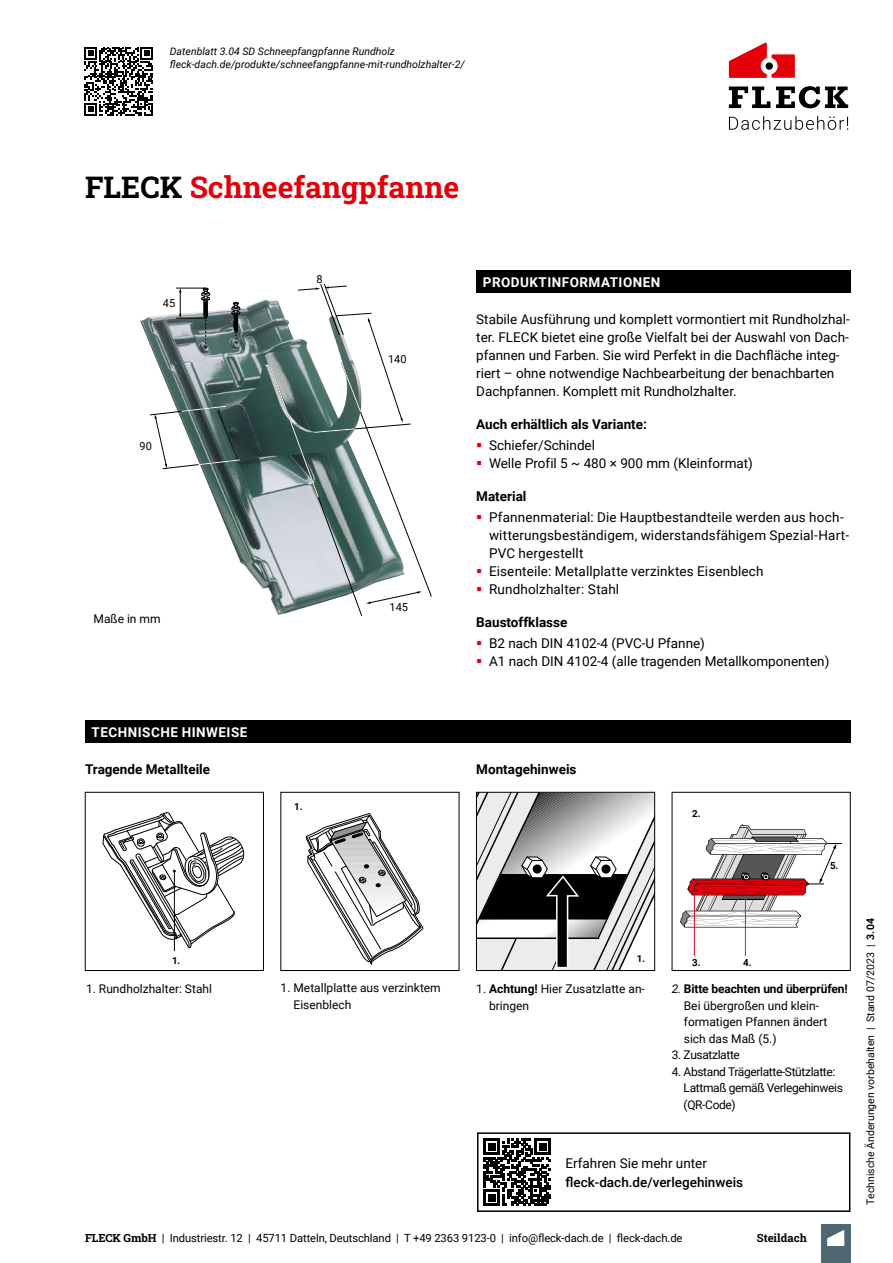
<style>
.page{position:relative;width:893px;height:1263px;background:#fff}
.page>*{position:absolute;margin:0;border:0;box-sizing:border-box;transform-origin:0 0}
.t1{font:30px "Roboto Slab";color:#e3000b}
.t2{font:13.5px/18px "Roboto";color:#000}
.t3{font:700 13.5px "Roboto";color:#000}
.t4{font:700 13.5px "Roboto";letter-spacing:.035em;color:#fff}
.t5{font:500 13.5px "Roboto";color:#000}
.t6{font:12px/16.5px "Roboto";color:#000}
.t7{font:12px/16.5px "Roboto";letter-spacing:-.03em;color:#000}
.t8{font:11.25px "Roboto";letter-spacing:-.01em;color:#000}
.t9{font:11.25px "Roboto Slab";color:#000}
.t10{font:10.95px "Roboto";color:#000}
.t11{font:italic 10.5px/12.6px "Roboto";color:#000}
.t12{font:10.5px "Roboto";color:#000}
.t13{font:700 9.75px "Roboto";color:#000}
.s1{color:#000}
.s2{color:#e3000b}
.s3{font-weight:700}
.s4{font-style:italic}
.s5{font-family:"Roboto Slab"}
</style>
<div class="page">
<svg style="left:729px;top:43px;width:66px;height:35px"></svg>
<div style="left:765px;top:62px;width:8px;height:8px;background:#000;border-radius:50%"></div>
<svg style="left:729px;top:87px;width:41px;height:21px"></svg>
<svg style="left:776px;top:86px;width:72px;height:22px"></svg>
<svg style="left:729px;top:116px;width:119px;height:14px"></svg>
<div style="left:821px;top:1224px;width:29px;height:39px;background:#4e6771"></div>
<svg style="left:827px;top:1230px;width:17px;height:16px"></svg>
<svg style="left:306px;top:813px;width:118px;height:152px"></svg>
<div style="left:281px;top:792px;width:178px;height:179px;border:1px solid #000"></div>
<div style="left:476px;top:270px;width:374px;height:23px;background:#000"></div>
<div style="left:85px;top:720px;width:765px;height:23px;background:#000"></div>
<hr style="left:174px;top:871px;width:1px;height:80px;background:#000">
<svg style="left:102px;top:812px;width:143px;height:136px"></svg>
<div style="left:85px;top:792px;width:179px;height:179px;border:1px solid #000"></div>
<svg style="left:478px;top:794px;width:175px;height:175px"></svg>
<div style="left:476px;top:792px;width:179px;height:179px;border:1px solid #000"></div>
<hr style="left:694px;top:893px;width:1px;height:63px;background:#e3000b">
<hr style="left:745px;top:897px;width:1px;height:59px;background:#565655">
<svg style="left:680px;top:824px;width:162px;height:103px"></svg>
<div style="left:672px;top:792px;width:178px;height:179px;border:1px solid #000"></div>
<img style="left:140px;top:299px;width:130px;height:292px">
<svg style="left:231px;top:302px;width:9px;height:41px"></svg>
<svg style="left:201px;top:288px;width:9px;height:62px"></svg>
<hr style="left:176px;top:288px;width:30px;height:1px;background:#000">
<hr style="left:176px;top:318px;width:30px;height:1px;background:#000">
<svg style="left:179px;top:288px;width:2px;height:30px"></svg>
<svg style="left:150px;top:406px;width:90px;height:63px"></svg>
<svg style="left:270px;top:284px;width:162px;height:332px"></svg>
<div style="left:477px;top:1132px;width:373px;height:80px;border:2px solid #000"></div>
<svg style="left:484px;top:1138px;width:67px;height:68px"></svg>
<svg style="left:84px;top:47px;width:69px;height:69px"></svg>
<p class="t11" style="left:170px;top:45px;width:296px">Datenblatt 3.04 SD Schneepfangpfanne Rundholz fleck-dach.de/produkte/schneefangpfanne-mit-rundholzhalter-2/</p>
<h1 class="t1" style="left:85px;top:167px;width:376px"><span class="s1">FLECK</span> Schneefangpfanne</h1>
<p class="t10" style="left:163px;top:295px;width:14px">45</p>
<p class="t10" style="left:140px;top:438px;width:14px">90</p>
<p class="t6" style="left:94px;top:610px;width:69px">Maße in mm</p>
<p class="t10" style="left:317px;top:271px;width:8px">8</p>
<p class="t10" style="left:388px;top:351px;width:20px">140</p>
<p class="t10" style="left:389px;top:600px;width:20px">145</p>
<p class="t4" style="left:483px;top:272px;width:179px">PRODUKTINFORMATIONEN</p>
<p class="t2" style="left:476px;top:310px;width:375px">Stabile Ausführung und komplett vormontiert mit Rundholzhal&shy;ter. FLECK bietet eine große Vielfalt bei der Auswahl von Dach&shy;pfannen und Farben. Sie wird Perfekt in die Dachfläche integ&shy;riert – ohne notwendige Nachbearbeitung der benachbarten Dachpfannen. Komplett mit Rundholzhalter.</p>
<p class="t3" style="left:476px;top:415px;width:172px">Auch erhältlich als Variante:</p>
<p class="t2" style="left:476px;top:436px;width:120px"><span class="s2">▪</span> Schiefer/Schindel</p>
<p class="t2" style="left:476px;top:454px;width:278px"><span class="s2">▪</span> Welle Profil 5 ~ 480 × 900 mm (Kleinformat)</p>
<p class="t3" style="left:476px;top:487px;width:52px">Material</p>
<p class="t2" style="left:489px;top:508px;width:362px;text-indent:-13px"><span class="s2">▪</span> Pfannenmaterial: Die Hauptbestandteile werden aus hoch&shy;witterungsbeständigem, widerstandsfähigem Spezial-Hart-<br>PVC hergestellt</p>
<p class="t2" style="left:476px;top:562px;width:289px"><span class="s2">▪</span> Eisenteile: Metallplatte verzinktes Eisenblech</p>
<p class="t2" style="left:476px;top:580px;width:144px"><span class="s2">▪</span> Rundholzhalter: Stahl</p>
<p class="t3" style="left:476px;top:613px;width:93px">Baustoffklasse</p>
<p class="t2" style="left:476px;top:634px;width:230px"><span class="s2">▪</span> B2 nach DIN 4102-4 (PVC-U Pfanne)</p>
<p class="t2" style="left:476px;top:652px;width:355px"><span class="s2">▪</span> A1 nach DIN 4102-4 (alle tragenden Metallkomponenten)</p>
<p class="t4" style="left:92px;top:722px;width:157px">TECHNISCHE HINWEISE</p>
<p class="t3" style="left:85px;top:759px;width:127px">Tragende Metallteile</p>
<p class="t3" style="left:476px;top:759px;width:102px">Montagehinweis</p>
<p class="t13" style="left:294px;top:800px;width:10px">1.</p>
<p class="t13" style="left:692px;top:806px;width:10px">2.</p>
<p class="t13" style="left:830px;top:859px;width:10px">5.</p>
<p class="t13" style="left:172px;top:953px;width:10px">1.</p>
<p class="t6" style="left:86px;top:980px;width:127px">1. Rundholzhalter: Stahl</p>
<p class="t6" style="left:293px;top:979px;width:149px;text-indent:-13px">1. Metallplatte aus verzinktem<br>Eisenblech</p>
<p class="t13" style="left:637px;top:952px;width:10px">1.</p>
<p class="t13" style="left:692px;top:955px;width:10px">3.</p>
<p class="t13" style="left:743px;top:955px;width:10px">4.</p>
<p class="t6" style="left:489px;top:980px;width:157px;text-indent:-13px">1. <span class="s3">Achtung!</span> Hier Zusatzlatte an&shy;bringen</p>
<p class="t6" style="left:684px;top:980px;width:165px;text-indent:-12px"><span class="s4">2.</span> <span class="s3">Bitte beachten und überprüfen!<br></span>Bei übergroßen und klein&shy;formatigen Pfannen ändert sich das Maß (5.)</p>
<p class="t7" style="left:672px;top:1046px;width:70px">3. Zusatzlatte</p>
<p class="t7" style="left:684px;top:1062px;width:161px;text-indent:-12px">4. Abstand Trägerlatte-Stützlatte:<br>Lattmaß gemäß Verlegehinweis (QR-Code)</p>
<p class="t2" style="left:566px;top:1153px;width:143px">Erfahren Sie mehr unter</p>
<p class="t5" style="left:566px;top:1173px;width:179px">fleck-dach.de/verlegehinweis</p>
<p class="t8" style="left:85px;top:1230px;width:599px"><span class="s5">FLECK GmbH</span> | Industriestr. 12 | 45711 Datteln, Deutschland | T +49 2363 9123-0 | info@fleck-dach.de | fleck-dach.de</p>
<p class="t9" style="left:757px;top:1230px;width:51px">Steildach</p>
<p class="t12" style="left:863px;top:1205px;width:288px;rotate:-90deg">Technische Änderungen vorbehalten | Stand 07/2023 | <span class="s3">3.04</span></p>
</div>
